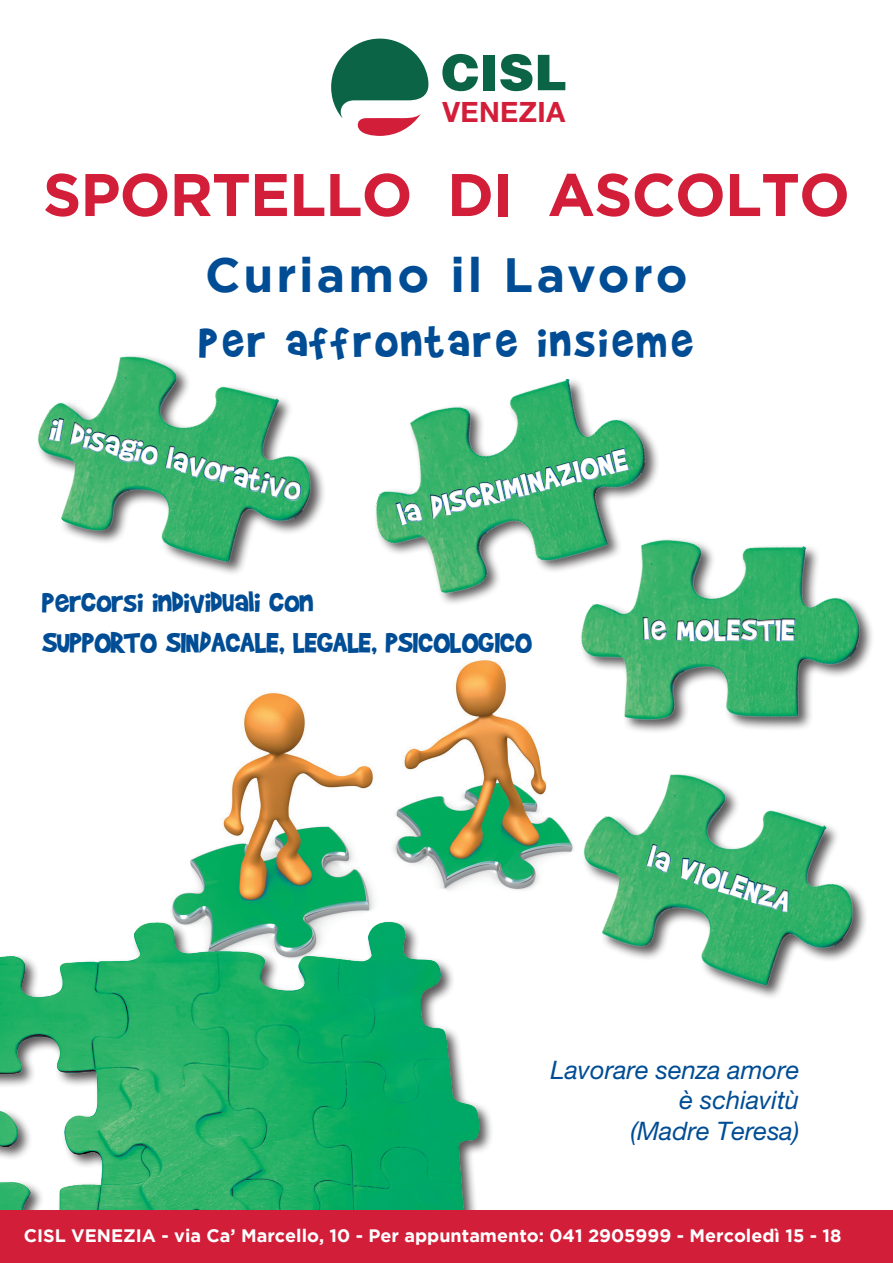
<style>
.page{position:relative;width:893px;height:1263px;background:#fff}
.page>*{position:absolute;margin:0;border:0;box-sizing:border-box;transform-origin:0 0}
.t1{font:700 60px "Gotham";letter-spacing:-.015em;color:#d21e38}
.t2{font:49.5px "Brady Bunch Remastered";letter-spacing:.07em;color:#014d95}
.t3{font:700 48px "Gotham";letter-spacing:.065em;color:#014d95}
.t4{font:36px "Brady Bunch Remastered";letter-spacing:.015em;color:#fff}
.t5{font:33px/39.6px "Brady Bunch Remastered";color:#014d95}
.t6{font:700 28.05px "Helvetica Neue LT Pro";letter-spacing:.015em;color:#d31e39}
.t7{font:italic 25.5px/30.6px "Helvetica Neue LT Pro";color:#014d95;text-align:right}
.t8{font:700 18px "Gotham";color:#fff}
</style>
<div class="page">
<svg style="left:442px;top:54px;width:36px;height:37px"></svg>
<div style="left:483px;top:55px;width:12px;height:35px;background:#0a6445"></div>
<svg style="left:500px;top:54px;width:32px;height:37px"></svg>
<svg style="left:538px;top:55px;width:27px;height:35px"></svg>
<svg style="left:331px;top:38px;width:98px;height:98px"></svg>
<img style="left:173px;top:659px;width:374px;height:244px">
<img style="left:0;top:903px;width:510px;height:308px">
<img style="left:38px;top:356px;width:286px;height:218px">
<img style="left:375px;top:379px;width:283px;height:225px">
<img style="left:551px;top:467px;width:321px;height:246px">
<img style="left:547px;top:713px;width:319px;height:284px">
<svg style="left:45px;top:411px;width:262px;height:100px;background:#56b284"></svg>
<svg style="left:392px;top:443px;width:241px;height:87px;background:#51b181"></svg>
<svg style="left:642px;top:645px;width:26px;height:9px"></svg>
<div style="left:642px;top:617px;width:156px;height:28px;background:#fff;opacity:.75"></div>
<div style="left:640px;top:614px;width:158px;height:28px;background:#231f20;opacity:.75"></div>
<svg style="left:642px;top:841px;width:155px;height:77px;background:#3ba971"></svg>
<div style="left:0;top:1211px;width:893px;height:52px;background:#d21e38"></div>
<h3 class="t6" style="left:442px;top:95px;width:124px">VENEZIA</h3>
<h1 class="t1" style="left:43px;top:160px;width:809px">SPORTELLO DI ASCOLTO</h1>
<h3 class="t3" style="left:205px;top:247px;width:484px">Curiamo il Lavoro</h3>
<h2 class="t2" style="left:200px;top:317px;width:494px">Per affrontare insieme</h2>
<h3 class="t4" style="left:55px;top:410px;width:259px;rotate:14deg">il disagio lavorativo</h3>
<h3 class="t4" style="left:395px;top:497px;width:236px;rotate:-14deg">la DISCRIMINAZIONE</h3>
<h3 class="t5" style="left:43px;top:583px;width:491px">Percorsi individuali con<br>SUPPORTO SINDACALE, LEGALE, PSICOLOGICO</h3>
<h3 class="t4" style="left:644px;top:611px;width:153px">le MOLESTIE</h3>
<h3 class="t4" style="left:655px;top:838px;width:150px;rotate:18deg">la VIOLENZA</h3>
<h3 class="t7" style="left:550px;top:1054px;width:250px">Lavorare senza amore è schiavitù<br>(Madre Teresa)</h3>
<p class="t8" style="left:24px;top:1225px;width:819px">CISL VENEZIA - via Ca’ Marcello, 10 - Per appuntamento: 041 2905999 - Mercoledì 15 - 18</p>
</div>
